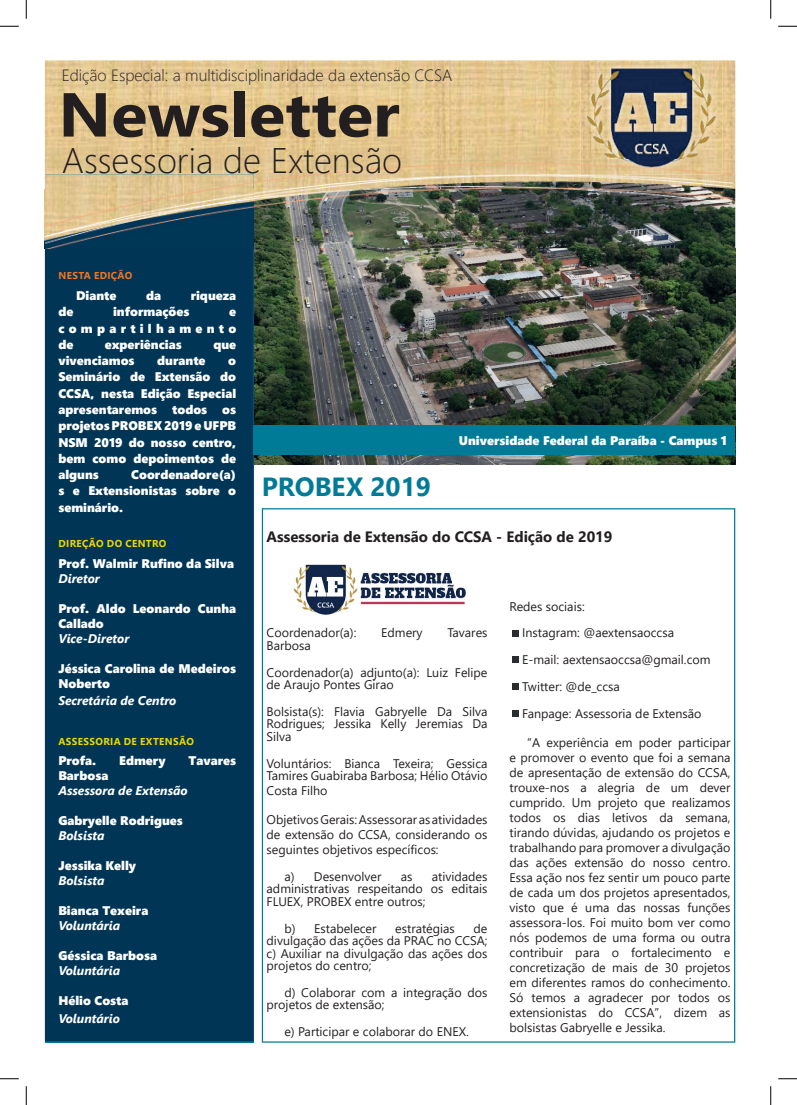
<style>
.page{position:relative;width:797px;height:1105px;background:#fff}
.page>*{position:absolute;margin:0;border:0;box-sizing:border-box;transform-origin:0 0}
.t1{font:700 62px "Segoe UI";color:#231f20;scale:1.08 1}
.t2{font:300 35.5px "Segoe UI";color:#231f20}
.t3{font:700 26.25px "Segoe UI";color:#007b97}
.t4{font:300 16.25px "Segoe UI";color:#231f20}
.t5{font:700 15px "Segoe UI";color:#231f20}
.t6{font:12.5px/15px "Segoe UI";color:#231f20}
.t7{font:12.5px/16.2px "Segoe UI Black";color:#fff;text-align:justify}
.t8{font:italic 700 12.5px "Segoe UI";color:#fff}
.t9{font:700 10px "Segoe UI";letter-spacing:.035em;color:#efd702}
.t10{font:700 10px "Segoe UI";letter-spacing:.035em;color:#f47521}
</style>
<div class="page">
<img style="left:254px;top:174px;width:481px;height:291px">
<div style="left:45px;top:248px;width:208px;height:793px;background:#003556"></div>
<img style="left:45px;top:60px;width:690px;height:114px">
<img style="left:45px;top:174px;width:209px;height:74px">
<svg style="left:45px;top:175px;width:4px;height:9px"></svg>
<img style="left:580px;top:62px;width:142px;height:112px">
<img style="left:583px;top:62px;width:133px;height:107px">
<svg style="left:262px;top:508px;width:473px;height:535px"></svg>
<div style="left:254px;top:426px;width:481px;height:29px;background:#007b97"></div>
<img style="left:279px;top:565px;width:197px;height:50px">
<svg style="left:0;top:25px;width:19px;height:2px"></svg>
<svg style="left:778px;top:25px;width:19px;height:2px"></svg>
<svg style="left:0;top:1078px;width:19px;height:1px"></svg>
<svg style="left:778px;top:1078px;width:19px;height:1px"></svg>
<svg style="left:25px;top:0;width:2px;height:19px"></svg>
<svg style="left:25px;top:1086px;width:2px;height:19px"></svg>
<svg style="left:770px;top:0;width:1px;height:19px"></svg>
<svg style="left:770px;top:1086px;width:1px;height:19px"></svg>
<h3 class="t4" style="left:62px;top:60px;width:392px">Edição Especial: a multidisciplinaridade da extensão CCSA</h3>
<h1 class="t1" style="left:58px;top:56px;width:317px">Newsletter</h1>
<h2 class="t2" style="left:62px;top:127px;width:342px">Assessoria de Extensão</h2>
<p class="t10" style="left:58px;top:266px;width:75px">NESTA EDIÇÃO</p>
<p class="t7" style="left:76px;top:287px;width:42px">Diante</p>
<p class="t7" style="left:146px;top:287px;width:17px">da</p>
<p class="t7" style="left:191px;top:287px;width:47px">riqueza</p>
<p class="t7" style="left:58px;top:303px;width:17px">de</p>
<p class="t7" style="left:113px;top:303px;width:78px">informações</p>
<p class="t7" style="left:58px;top:303px;width:179px;text-indent:171px">e compartilhamento de</p>
<p class="t7" style="left:105px;top:336px;width:78px">experiências</p>
<p class="t7" style="left:213px;top:336px;width:24px">que</p>
<p class="t7" style="left:58px;top:352px;width:78px">vivenciamos</p>
<p class="t7" style="left:157px;top:352px;width:50px">durante</p>
<p class="t7" style="left:58px;top:352px;width:179px;text-indent:170px">o Seminário de Extensão do CCSA, nesta Edição Especial apresentaremos todos os projetos PROBEX 2019 e UFPB NSM 2019 do nosso centro, bem como depoimentos de alguns</p>
<p class="t7" style="left:58px;top:466px;width:179px;text-indent:73px">Coordenadore(a) s e Extensionistas sobre o seminário.</p>
<p class="t9" style="left:58px;top:534px;width:109px">DIREÇÃO DO CENTRO</p>
<p class="t7" style="left:58px;top:554px;width:177px">Prof. Walmir Rufino da Silva</p>
<p class="t8" style="left:58px;top:566px;width:43px">Diretor</p>
<p class="t7" style="left:58px;top:600px;width:179px;line-height:15px">Prof. Aldo Leonardo Cunha<br>Callado</p>
<p class="t8" style="left:58px;top:626px;width:73px">Vice-Diretor</p>
<p class="t7" style="left:58px;top:660px;width:179px;line-height:15px">Jéssica Carolina de Medeiros<br>Noberto</p>
<p class="t8" style="left:58px;top:689px;width:119px">Secretária de Centro</p>
<p class="t9" style="left:58px;top:732px;width:137px">ASSESSORIA DE EXTENSÃO</p>
<p class="t7" style="left:58px;top:752px;width:39px">Profa.</p>
<p class="t7" style="left:119px;top:752px;width:48px">Edmery</p>
<p class="t7" style="left:188px;top:752px;width:49px">Tavares</p>
<p class="t7" style="left:58px;top:767px;width:52px">Barbosa</p>
<p class="t8" style="left:58px;top:779px;width:131px">Assessora de Extensão</p>
<p class="t7" style="left:58px;top:812px;width:126px">Gabryelle Rodrigues</p>
<p class="t8" style="left:58px;top:824px;width:48px">Bolsista</p>
<p class="t7" style="left:58px;top:857px;width:79px">Jessika Kelly</p>
<p class="t8" style="left:58px;top:869px;width:48px">Bolsista</p>
<p class="t7" style="left:58px;top:902px;width:92px">Bianca Texeira</p>
<p class="t8" style="left:58px;top:914px;width:63px">Voluntária</p>
<p class="t7" style="left:58px;top:947px;width:100px">Géssica Barbosa</p>
<p class="t8" style="left:58px;top:959px;width:63px">Voluntária</p>
<p class="t7" style="left:58px;top:992px;width:72px">Hélio Costa</p>
<p class="t8" style="left:58px;top:1006px;width:63px">Voluntário</p>
<p class="t7" style="left:459px;top:432px;width:270px">Universidade Federal da Paraíba - Campus 1</p>
<h3 class="t3" style="left:262px;top:462px;width:171px">PROBEX 2019</h3>
<p class="t5" style="left:266px;top:523px;width:347px">Assessoria de Extensão do CCSA - Edição de 2019</p>
<p class="t6" style="left:266px;top:624px;width:91px">Coordenador(a):</p>
<p class="t6" style="left:381px;top:624px;width:43px">Edmery</p>
<p class="t6" style="left:447px;top:624px;width:42px">Tavares</p>
<p class="t6" style="left:266px;top:631px;width:222px;line-height:26.6px">Barbosa<br>Coordenador(a) adjunto(a): Luiz Felipe</p>
<p class="t6" style="left:266px;top:670px;width:222px;line-height:26.6px">de Araujo Pontes Girao<br>Bolsista(s): Flavia Gabryelle Da Silva</p>
<p class="t6" style="left:266px;top:716px;width:222px;line-height:12.5px">Rodrigues; Jessika Kelly Jeremias Da<br>Silva</p>
<p class="t6" style="left:266px;top:756px;width:222px;line-height:12.5px">Voluntários: Bianca Texeira; Gessica<br>Tamires Guabiraba Barbosa; Hélio Otávio</p>
<p class="t6" style="left:266px;top:782px;width:62px">Costa Filho</p>
<p class="t6" style="left:266px;top:811px;width:222px;text-align:justify">Objetivos Gerais: Assessorar as atividades de extensão do CCSA, considerando os seguintes objetivos específicos:</p>
<p class="t6" style="left:284px;top:868px;width:98px">a) Desenvolver</p>
<p class="t6" style="left:401px;top:868px;width:13px">as</p>
<p class="t6" style="left:266px;top:869px;width:222px;line-height:12.5px;text-align:justify;text-indent:165px">atividades administrativas respeitando os editais FLUEX, PROBEX entre outros;</p>
<p class="t6" style="left:284px;top:919px;width:94px">b) Estabelecer</p>
<p class="t6" style="left:395px;top:919px;width:61px">estratégias</p>
<p class="t6" style="left:266px;top:921px;width:222px;line-height:12.5px;text-align:justify;text-indent:207px">de divulgação das ações da PRAC no CCSA; c) Auxiliar na divulgação das ações dos projetos do centro;</p>
<p class="t6" style="left:266px;top:985px;width:222px;line-height:12.5px;text-indent:18px">d) Colaborar com a integração dos projetos de extensão;</p>
<p class="t6" style="left:284px;top:1023px;width:186px">e) Participar e colaborar do ENEX.</p>
<p class="t6" style="left:522px;top:592px;width:190px;line-height:26.6px;text-indent:-13px">Redes sociais:<br>Instagram: @aextensaoccsa<br>E-mail: aextensaoccsa@gmail.com<br>Twitter: @de_ccsa<br>Fanpage: Assessoria de Extensão</p>
<p class="t6" style="left:509px;top:734px;width:222px;text-align:justify;text-indent:18px">“A experiência em poder participar e promover o evento que foi a semana de apresentação de extensão do CCSA, trouxe-nos a alegria de um dever cumprido. Um projeto que realizamos todos os dias letivos da semana, tirando dúvidas, ajudando os projetos e trabalhando para promover a divulgação das ações extensão do nosso centro.<br>Essa ação nos fez sentir um pouco parte de cada um dos projetos apresentados, visto que é uma das nossas funções assessora-los. Foi muito bom ver como nós podemos de uma forma ou outra contribuir para o fortalecimento e concretização de mais de 30 projetos em diferentes ramos do conhecimento.<br>Só temos a agradecer por todos os extensionistas do CCSA”, dizem as bolsistas Gabryelle e Jessika.</p>
</div>
